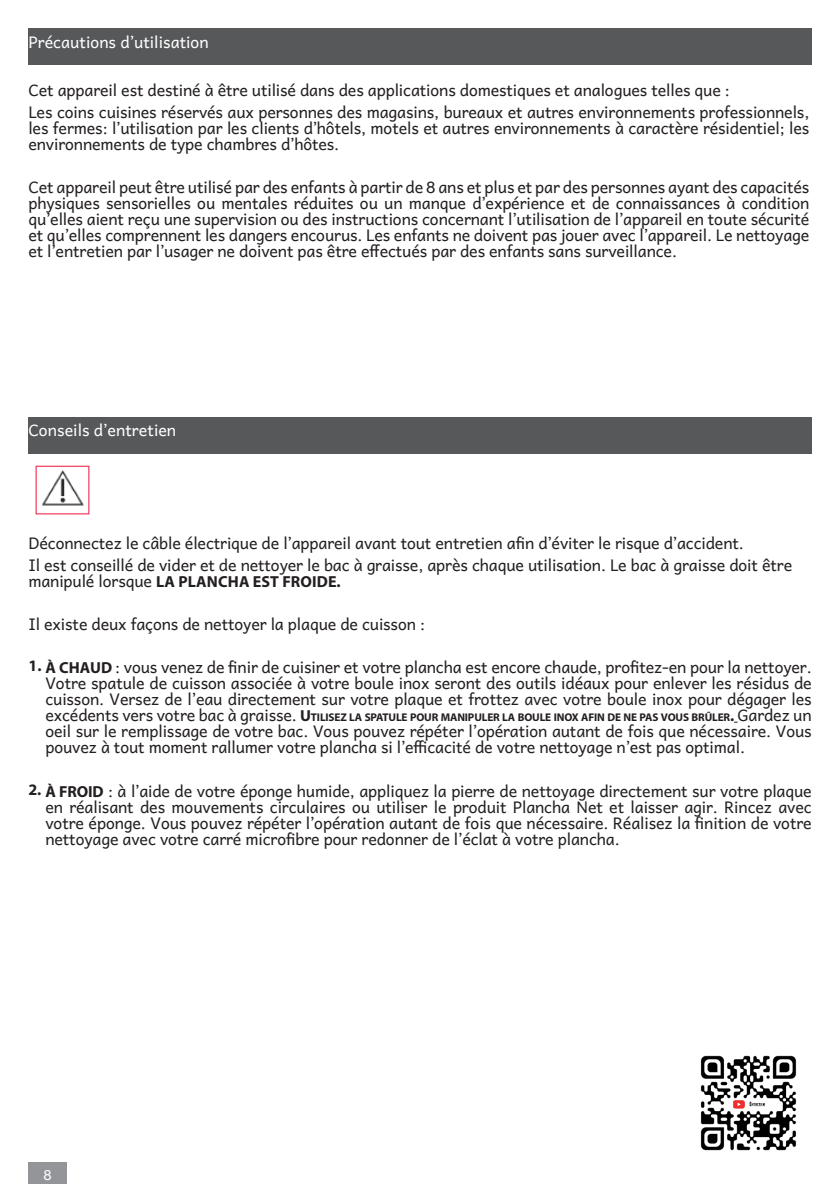
<style>
.page{position:relative;width:840px;height:1191px;background:#fff}
.page>*{position:absolute;margin:0;border:0;box-sizing:border-box;transform-origin:0 0}
.t1{font:16px/16px "Andika";letter-spacing:-.01em;color:#231f20;text-align:justify}
.t2{font:16px "Andika";color:#fff}
.t3{font:14px "Andika";color:#fff}
.t4{font:700 11.2px "Myriad Pro";letter-spacing:-.015em;color:#231f20}
.s1{font-family:"Myriad Pro";font-weight:700}
.s2{font-family:"Andika";font-weight:400;font-size:16px}
.s3{font-size:16px}
</style>
<div class="page">
<div style="left:28px;top:1162px;width:39px;height:21px;background:#939598"></div>
<div style="left:28px;top:28px;width:783px;height:37px;background:#57585a"></div>
<div style="left:28px;top:417px;width:783px;height:37px;background:#57585a"></div>
<img style="left:35px;top:465px;width:55px;height:50px">
<img style="left:700px;top:1055px;width:97px;height:96px">
<p class="t2" style="left:28px;top:33px;width:182px">Précautions d’utilisation</p>
<p class="t1" style="left:28px;top:83px;width:702px">Cet appareil est destiné à être utilisé dans des applications domestiques et analogues telles que :</p>
<p class="t1" style="left:28px;top:104px;width:782px">Les coins cuisines réservés aux personnes des magasins, bureaux et autres environnements professionnels, les fermes: l’utilisation par les clients d’hôtels, motels et autres environnements à caractère résidentiel; les environnements de type chambres d’hôtes.</p>
<p class="t1" style="left:28px;top:180px;width:782px">Cet appareil peut être utilisé par des enfants à partir de 8 ans et plus et par des personnes ayant des capacités physiques sensorielles ou mentales réduites ou un manque d’expérience et de connaissances à condition qu’elles aient reçu une supervision ou des instructions concernant l’utilisation de l’appareil en toute sécurité et qu’elles comprennent les dangers encourus. Les enfants ne doivent pas jouer avec l’appareil. Le nettoyage et l’entretien par l’usager ne doivent pas être effectués par des enfants sans surveillance.</p>
<p class="t2" style="left:28px;top:421px;width:149px">Conseils d’entretien</p>
<p class="t1" style="left:28px;top:535px;width:716px">Déconnectez le câble électrique de l’appareil avant tout entretien afin d’éviter le risque d’accident.</p>
<p class="t1" style="left:28px;top:557px;width:765px">Il est conseillé de vider et de nettoyer le bac à graisse, après chaque utilisation. Le bac à graisse doit être manipulé lorsque <span class="s1">LA PLANCHA EST FROIDE.</span></p>
<p class="t1" style="left:28px;top:616px;width:398px">Il existe deux façons de nettoyer la plaque de cuisson :</p>
<p class="t1" style="left:45px;top:660px;width:767px;text-indent:-17px"><span class="s1">1. À CHAUD</span> : vous venez de finir de cuisiner et votre plancha est encore chaude, profitez-en pour la nettoyer.<br>Votre spatule de cuisson associée à votre boule inox seront des outils idéaux pour enlever les résidus de cuisson. Versez de l’eau directement sur votre plaque et frottez avec votre boule inox pour dégager les</p>
<p class="t4" style="left:45px;top:710px;width:767px"><span class="s2">excédents vers votre bac à graisse.</span> <span class="s3">U</span>TILISEZ LA SPATULE POUR MANIPULER LA BOULE INOX AFIN DE NE PAS VOUS BRÛLER<span class="s3">.</span> <span class="s2">Gardez un</span></p>
<p class="t1" style="left:45px;top:724px;width:767px">oeil sur le remplissage de votre bac. Vous pouvez répéter l’opération autant de fois que nécessaire. Vous pouvez à tout moment rallumer votre plancha si l’efficacité de votre nettoyage n’est pas optimal.</p>
<p class="t1" style="left:45px;top:783px;width:767px;text-indent:-17px"><span class="s1">2. À FROID</span> : à l’aide de votre éponge humide, appliquez la pierre de nettoyage directement sur votre plaque en réalisant des mouvements circulaires ou utiliser le produit Plancha Net et laisser agir. Rincez avec votre éponge. Vous pouvez répéter l’opération autant de fois que nécessaire. Réalisez la finition de votre nettoyage avec votre carré microfibre pour redonner de l’éclat à votre plancha.</p>
<p class="t3" style="left:43px;top:1166px;width:10px">8</p>
</div>
